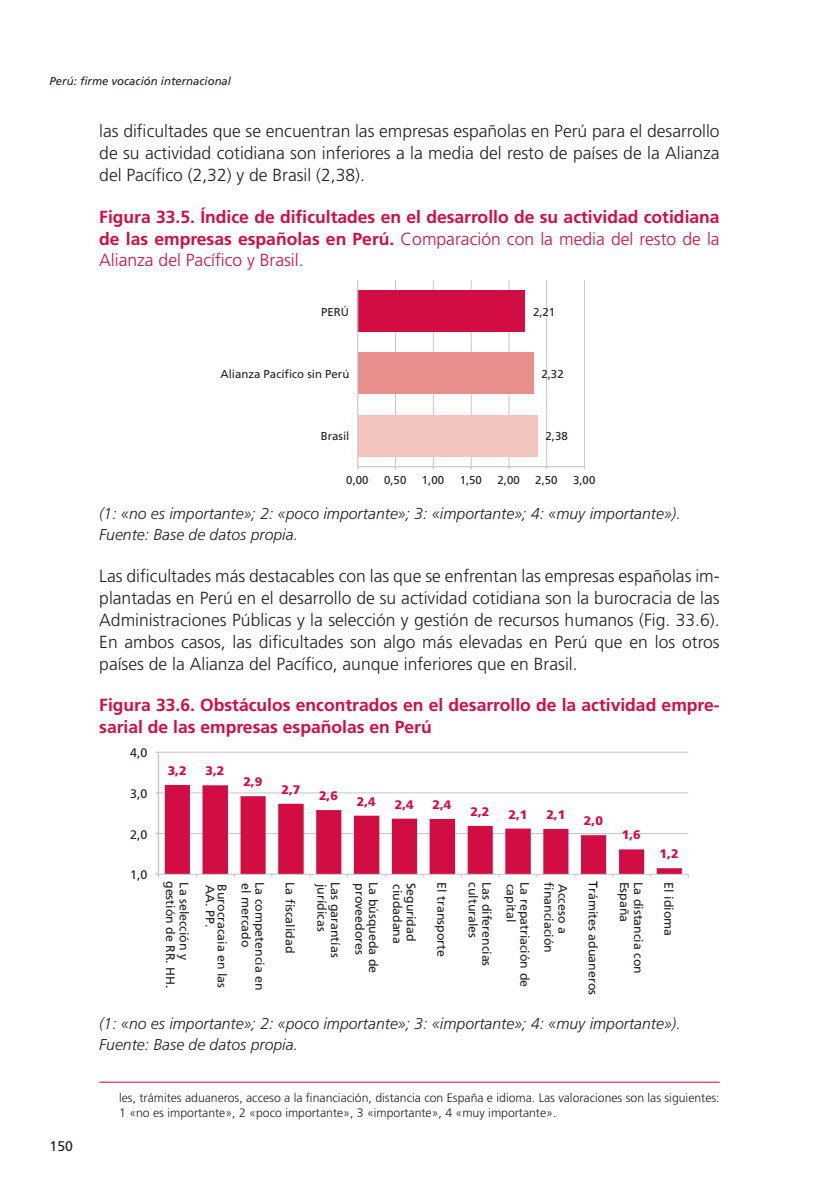
<style>
.page{position:relative;width:819px;height:1191px;background:#fff}
.page>*{position:absolute;margin:0;border:0;box-sizing:border-box;transform-origin:0 0}
.t1{font:300 17.5px/21.9px "Frutiger LT";color:#231f20;text-align:justify}
.t2{font:700 17.5px/21.9px "Frutiger LT";color:#d20d44;text-align:justify}
.t3{font:italic 300 15.75px/21.9px "Frutiger LT";color:#231f20}
.t4{font:14px "Frutiger LT";color:#231f20}
.t5{font:12.42px "Frutiger LT";color:#231f20}
.t6{font:900 12.42px "Frutiger LT";color:#d20d44}
.t7{font:300 12.25px/14.7px "Frutiger LT";color:#231f20}
.t8{font:11.38px "Frutiger LT";color:#231f20}
.t9{font:italic 11.38px "Frutiger LT";color:#231f20}
.s1{font-weight:300}
.s2{color:#000}
</style>
<div class="page">
<hr style="left:584px;top:280px;width:1px;height:187px;background:#c7c8ca">
<hr style="left:546px;top:280px;width:1px;height:187px;background:#c7c8ca">
<hr style="left:508px;top:280px;width:1px;height:187px;background:#c7c8ca">
<hr style="left:471px;top:280px;width:1px;height:187px;background:#c7c8ca">
<hr style="left:433px;top:280px;width:1px;height:187px;background:#c7c8ca">
<hr style="left:395px;top:280px;width:1px;height:187px;background:#c7c8ca">
<div style="left:358px;top:415px;width:179px;height:41px;background:#f3c3bd"></div>
<div style="left:358px;top:352px;width:175px;height:42px;background:#e88f8d"></div>
<div style="left:358px;top:290px;width:167px;height:42px;background:#d20d44"></div>
<hr style="left:357px;top:280px;width:1px;height:187px;background:#c7c8ca">
<hr style="left:358px;top:466px;width:226px;height:1px;background:#c7c8ca">
<hr style="left:158px;top:751px;width:530px;height:1px;background:#c7c8ca">
<hr style="left:158px;top:792px;width:530px;height:1px;background:#c7c8ca">
<hr style="left:158px;top:833px;width:530px;height:1px;background:#c7c8ca">
<svg style="left:165px;top:785px;width:516px;height:89px"></svg>
<hr style="left:158px;top:752px;width:1px;height:122px;background:#c7c8ca">
<hr style="left:158px;top:874px;width:530px;height:1px;background:#c7c8ca">
<hr style="left:99px;top:1081px;width:620px;height:1px;background:#d20d44">
<p class="t9" style="left:50px;top:74px;width:183px">Perú: firme vocación internacional</p>
<p class="t1" style="left:99px;top:120px;width:622px">las dificultades que se encuentran las empresas españolas en Perú para el desarrollo de su actividad cotidiana son inferiores a la media del resto de países de la Alianza del Pacífico (2,32) y de Brasil (2,38).</p>
<p class="t2" style="left:99px;top:206px;width:622px">Figura 33.5. Índice de dificultades en el desarrollo de su actividad cotidiana de las empresas españolas en Perú. <span class="s1">Comparación con la media del resto de la Alianza del Pacífico y Brasil.</span></p>
<p class="t8" style="left:321px;top:305px;width:29px">PERÚ</p>
<p class="t8" style="left:533px;top:305px;width:24px">2,21</p>
<p class="t8" style="left:220px;top:367px;width:130px">Alianza Pacífico sin Perú</p>
<p class="t8" style="left:541px;top:367px;width:24px">2,32</p>
<p class="t8" style="left:321px;top:429px;width:30px">Brasil</p>
<p class="t8" style="left:545px;top:429px;width:24px">2,38</p>
<p class="t8" style="left:346px;top:473px;width:24px">0,00</p>
<p class="t8" style="left:384px;top:473px;width:24px">0,50</p>
<p class="t8" style="left:422px;top:473px;width:24px">1,00</p>
<p class="t8" style="left:459px;top:473px;width:24px">1,50</p>
<p class="t8" style="left:497px;top:473px;width:24px">2,00</p>
<p class="t8" style="left:535px;top:473px;width:24px">2,50</p>
<p class="t8" style="left:573px;top:473px;width:24px">3,00</p>
<p class="t3" style="left:99px;top:502px;width:583px">(1: «no es importante»; 2: «poco importante»; 3: «importante»; 4: «muy importante»).<br>Fuente: Base de datos propia.</p>
<p class="t1" style="left:99px;top:565px;width:622px">Las dificultades más destacables con las que se enfrentan las empresas españolas im&shy;plantadas en Perú en el desarrollo de su actividad cotidiana son la burocracia de las Administraciones Públicas y la selección y gestión de recursos humanos (Fig. 33.6).<br>En ambos casos, las dificultades son algo más elevadas en Perú que en los otros países de la Alianza del Pacífico, aunque inferiores que en Brasil.</p>
<p class="t2" style="left:99px;top:694px;width:622px">Figura 33.6. Obstáculos encontrados en el desarrollo de la actividad empre&shy;sarial de las empresas españolas en Perú</p>
<p class="t6" style="left:168px;top:763px;width:20px">3,2</p>
<p class="t6" style="left:205px;top:763px;width:20px">3,2</p>
<p class="t6" style="left:243px;top:774px;width:20px">2,9</p>
<p class="t6" style="left:281px;top:782px;width:20px">2,7</p>
<p class="t6" style="left:319px;top:788px;width:20px">2,6</p>
<p class="t5" style="left:130px;top:745px;width:19px">4,0</p>
<p class="t5" style="left:130px;top:786px;width:19px">3,0</p>
<p class="t6" style="left:357px;top:794px;width:20px">2,4</p>
<p class="t6" style="left:395px;top:796px;width:20px">2,4</p>
<p class="t6" style="left:432px;top:797px;width:20px">2,4</p>
<p class="t6" style="left:470px;top:804px;width:20px">2,2</p>
<p class="t6" style="left:508px;top:806px;width:20px">2,1</p>
<p class="t6" style="left:546px;top:807px;width:20px">2,1</p>
<p class="t6" style="left:584px;top:813px;width:20px">2,0</p>
<p class="t5" style="left:130px;top:827px;width:19px">2,0</p>
<p class="t6" style="left:621px;top:827px;width:20px">1,6</p>
<p class="t6" style="left:659px;top:846px;width:20px">1,2</p>
<p class="t4" style="left:50px;top:1138px;width:25px">150</p>
<p class="t5" style="left:130px;top:867px;width:19px">1,0</p>
<p class="t5" style="left:178px;top:881px;width:109px;rotate:90deg">gestión de RR. HH.</p>
<p class="t5" style="left:191px;top:882px;width:79px;rotate:90deg">La selección y</p>
<p class="t5" style="left:217px;top:885px;width:44px;rotate:90deg">AA. PP.</p>
<p class="t5" style="left:229px;top:884px;width:105px;rotate:90deg">Burocracaia en las</p>
<p class="t5" style="left:253px;top:883px;width:66px;rotate:90deg">el mercado</p>
<p class="t5" style="left:267px;top:882px;width:110px;rotate:90deg">La competencia en</p>
<p class="t5" style="left:297px;top:882px;width:72px;rotate:90deg">La fiscalidad</p>
<p class="t5" style="left:329px;top:883px;width:49px;rotate:90deg">jurídicas</p>
<p class="t5" style="left:343px;top:882px;width:77px;rotate:90deg">Las garantías</p>
<p class="t5" style="left:367px;top:883px;width:73px;rotate:90deg">proveedores</p>
<p class="t5" style="left:381px;top:882px;width:92px;rotate:90deg">La búsqueda de</p>
<p class="t5" style="left:405px;top:884px;width:61px;rotate:90deg">ciudadana</p>
<p class="t5" style="left:418px;top:883px;width:60px;rotate:90deg">Seguridad</p>
<p class="t5" style="left:449px;top:882px;width:76px;rotate:90deg">El transporte</p>
<p class="t5" style="left:480px;top:882px;width:57px;rotate:90deg">culturales</p>
<p class="t5" style="left:494px;top:882px;width:86px;rotate:90deg">Las diferencias</p>
<p class="t5" style="left:518px;top:883px;width:40px;rotate:90deg">capital</p>
<p class="t5" style="left:532px;top:882px;width:106px;rotate:90deg">La repatriación de</p>
<p class="t5" style="left:556px;top:882px;width:72px;rotate:90deg">financiación</p>
<p class="t5" style="left:570px;top:884px;width:51px;rotate:90deg">Acceso a</p>
<p class="t5" style="left:600px;top:880px;width:116px;rotate:90deg"><span class="s2">T</span>rámites aduaneros</p>
<p class="t5" style="left:632px;top:881px;width:42px;rotate:90deg">España</p>
<p class="t5" style="left:645px;top:882px;width:93px;rotate:90deg">La distancia con</p>
<p class="t5" style="left:676px;top:882px;width:55px;rotate:90deg">El idioma</p>
<p class="t3" style="left:99px;top:1012px;width:583px">(1: «no es importante»; 2: «poco importante»; 3: «importante»; 4: «muy importante»).<br>Fuente: Base de datos propia.</p>
<p class="t7" style="left:119px;top:1090px;width:602px">les, trámites aduaneros, acceso a la financiación, distancia con España e idioma. Las valoraciones son las siguientes:<br>1 «no es importante», 2 «poco importante», 3 «importante», 4 «muy importante».</p>
</div>
